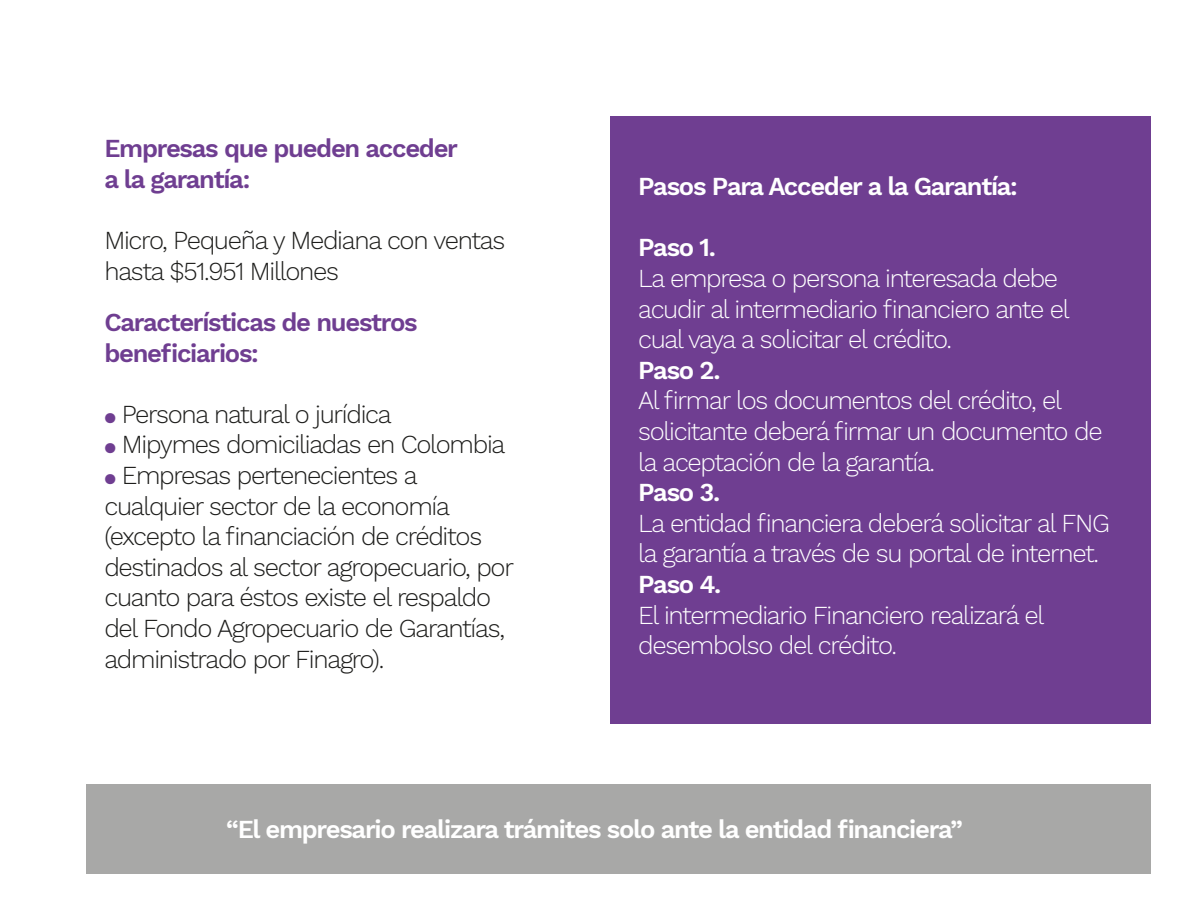
<style>
.page{position:relative;width:1188px;height:918px;background:#fff}
.page>*{position:absolute;margin:0;border:0;box-sizing:border-box;transform-origin:0 0}
.t1{font:300 25.5px/30.6px "Work Sans";letter-spacing:-.05em;color:#fff}
.t2{font:300 25.5px/30.6px "Work Sans";letter-spacing:-.05em;color:#1d1d1b}
.t3{font:600 25.5px "Work Sans";letter-spacing:-.05em;color:#fff}
.t4{font:600 25.5px/30.6px "Work Sans";letter-spacing:-.05em;color:#6f3e91}
.s1{font-weight:600;font-size:19.5px;color:#6f3e91}
</style>
<div class="page">
<div style="left:86px;top:785px;width:1065px;height:89px;background:#a8a8a7"></div>
<div style="left:610px;top:116px;width:541px;height:608px;background:#6f3e91"></div>
<p class="t4" style="left:104px;top:135px;width:355px">Empresas que pueden acceder a la garantía:</p>
<p class="t2" style="left:104px;top:226px;width:402px">Micro, Pequeña y Mediana con ventas hasta $51.951 Millones</p>
<p class="t4" style="left:104px;top:308px;width:315px">Características de nuestros beneficiarios:</p>
<p class="t2" style="left:104px;top:400px;width:289px"><span class="s1">●</span> Persona natural o jurídica</p>
<p class="t2" style="left:104px;top:430px;width:403px"><span class="s1">●</span> Mipymes domiciliadas en Colombia</p>
<p class="t2" style="left:104px;top:461px;width:411px"><span class="s1">●</span> Empresas pertenecientes a cualquier sector de la economía (excepto la financiación de créditos destinados al sector agropecuario, por cuanto para éstos existe el respaldo del Fondo Agropecuario de Garantías, administrado por Finagro).</p>
<p class="t3" style="left:638px;top:172px;width:381px">Pasos Para Acceder a la Garantía:</p>
<p class="t3" style="left:638px;top:233px;width:79px">Paso 1.</p>
<p class="t1" style="left:638px;top:264px;width:433px">La empresa o persona interesada debe acudir al intermediario financiero ante el cual vaya a solicitar el crédito.</p>
<p class="t3" style="left:638px;top:355px;width:84px">Paso 2.</p>
<p class="t1" style="left:638px;top:387px;width:466px">Al firmar los documentos del crédito, el solicitante deberá firmar un documento de la aceptación de la garantía.</p>
<p class="t3" style="left:638px;top:478px;width:84px">Paso 3.</p>
<p class="t1" style="left:638px;top:509px;width:473px">La entidad financiera deberá solicitar al FNG la garantía a través de su portal de internet.</p>
<p class="t3" style="left:638px;top:569px;width:85px">Paso 4.</p>
<p class="t1" style="left:638px;top:601px;width:408px">El intermediario Financiero realizará el desembolso del crédito.</p>
<p class="t3" style="left:226px;top:815px;width:738px">“El empresario realizara trámites solo ante la entidad financiera”</p>
</div>
